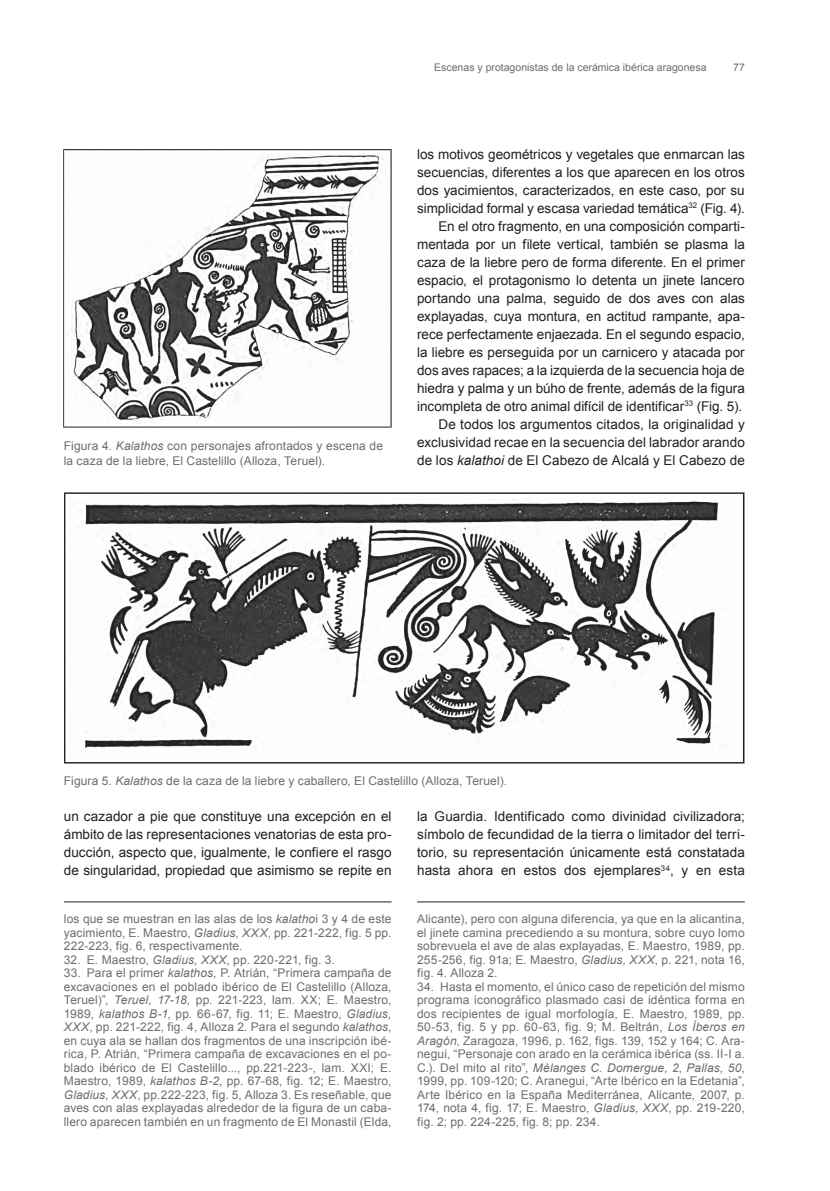
<style>
.page{position:relative;width:830px;height:1191px;background:#fff}
.page>*{position:absolute;margin:0;border:0;box-sizing:border-box;transform-origin:0 0}
.t1{font:13.5px/18px "Arial";color:#231f20;text-align:justify}
.t2{font:12px/13.5px "Arial";letter-spacing:.01em;color:#6c6d70;text-align:justify}
.t3{font:10.5px "Arial";color:#6c6d70}
.s1{font-style:italic}
</style>
<div class="page">
<img style="left:64px;top:149px;width:327px;height:279px">
<img style="left:64px;top:492px;width:680px;height:271px">
<hr style="left:417px;top:901px;width:327px;height:1px;background:#231f20">
<hr style="left:64px;top:901px;width:327px;height:1px;background:#231f20">
<p class="t2" style="left:64px;top:439px;width:320px;line-height:14.4px">Figura 4. <span class="s1">Kalathos</span> con personajes afrontados y escena de la caza de la liebre, El Castelillo (Alloza, Teruel).</p>
<p class="t3" style="left:434px;top:62px;width:273px">Escenas y protagonistas de la cerámica ibérica aragonesa</p>
<p class="t3" style="left:732px;top:62px;width:13px">77</p>
<p class="t1" style="left:417px;top:145px;width:329px;text-align:right">los motivos geométricos y vegetales que enmarcan las secuencias, diferentes a los que aparecen en los otros dos yacimientos, caracterizados, en este caso, por su simplicidad formal y escasa variedad temática<sup>32</sup> (Fig. 4).<br>En el otro fragmento, en una composición comparti&shy;mentada por un filete vertical, también se plasma la caza de la liebre pero de forma diferente. En el primer espacio, el protagonismo lo detenta un jinete lancero portando una palma, seguido de dos aves con alas explayadas, cuya montura, en actitud rampante, apa&shy;rece perfectamente enjaezada. En el segundo espacio, la liebre es perseguida por un carnicero y atacada por dos aves rapaces; a la izquierda de la secuencia hoja de hiedra y palma y un búho de frente, además de la figura incompleta de otro animal difícil de identificar<sup>33</sup> (Fig. 5).<br>De todos los argumentos citados, la originalidad y exclusividad recae en la secuencia del labrador arando de los <span class="s1">kalathoi</span> de El Cabezo de Alcalá y El Cabezo de</p>
<p class="t2" style="left:64px;top:774px;width:444px">Figura 5. <span class="s1">Kalathos</span> de la caza de la liebre y caballero, El Castelillo (Alloza, Teruel).</p>
<p class="t1" style="left:64px;top:807px;width:329px">un cazador a pie que constituye una excepción en el ámbito de las representaciones venatorias de esta pro&shy;ducción, aspecto que, igualmente, le confiere el rasgo de singularidad, propiedad que asimismo se repite en</p>
<p class="t1" style="left:417px;top:807px;width:329px">la Guardia. Identificado como divinidad civilizadora; símbolo de fecundidad de la tierra o limitador del terri&shy;torio, su representación únicamente está constatada hasta ahora en estos dos ejemplares<sup>34</sup>, y en esta</p>
<p class="t2" style="left:64px;top:912px;width:329px">los que se muestran en las alas de los <span class="s1">kalatho</span>i 3 y 4 de este yacimiento, E. Maestro, <span class="s1">Gladius, XXX</span>, pp. 221-222, fig. 5 pp.<br>222-223, fig. 6, respectivamente.</p>
<p class="t2" style="left:64px;top:953px;width:273px">32. E. Maestro, <span class="s1">Gladius, XXX</span>, pp. 220-221, fig. 3.</p>
<p class="t2" style="left:64px;top:966px;width:329px">33. Para el primer <span class="s1">kalathos,</span> P. Atrián, “Primera campaña de excavaciones en el poblado ibérico de El Castelillo (Alloza, Teruel)”, <span class="s1">Teruel, 17-18</span>, pp. 221-223, lam. XX; E. Maestro, 1989, <span class="s1">kalathos B-1</span>, pp. 66-67, fig. 11; E. Maestro, <span class="s1">Gladius, XXX</span>, pp. 221-222, fig. 4, Alloza 2. Para el segundo <span class="s1">kalathos</span>, en cuya ala se hallan dos fragmentos de una inscripción ibé&shy;rica, P. Atrián, “Primera campaña de excavaciones en el po&shy;blado ibérico de El Castelillo..., pp.221-223-, lam. XXI; E.<br>Maestro, 1989, <span class="s1">kalathos B-2</span>, pp. 67-68, fig. 12; E. Maestro, <span class="s1">Gladius, XXX</span>, pp.222-223, fig. 5, Alloza 3. Es reseñable, que aves con alas explayadas alrededor de la figura de un caba&shy;llero aparecen también en un fragmento de El Monastil (Elda,</p>
<p class="t2" style="left:417px;top:912px;width:329px">Alicante), pero con alguna diferencia, ya que en la alicantina, el jinete camina precediendo a su montura, sobre cuyo lomo sobrevuela el ave de alas explayadas, E. Maestro, 1989, pp.<br>255-256, fig. 91a; E. Maestro, <span class="s1">Gladius, XXX</span>, p. 221, nota 16, fig. 4. Alloza 2.</p>
<p class="t2" style="left:417px;top:980px;width:329px">34. Hasta el momento, el único caso de repetición del mismo programa iconográfico plasmado casi de idéntica forma en dos recipientes de igual morfología, E. Maestro, 1989, pp.<br>50-53, fig. 5 y pp. 60-63, fig. 9; M. Beltrán, <span class="s1">Los Íberos en Aragón</span>, Zaragoza, 1996, p. 162, figs. 139, 152 y 164; C. Ara&shy;negui, “Personaje con arado en la cerámica ibérica (ss. II-I a.<br>C.). Del mito al rito”, <span class="s1">Mèlanges C. Domergue, 2</span>, <span class="s1">Pallas, 50</span>, 1999, pp. 109-120; C. Aranegui, “Arte Ibérico en la Edetania”, Arte Ibérico en la España Mediterránea, Alicante, 2007, p.<br>174, nota 4, fig. 17; E. Maestro, <span class="s1">Gladius, XXX</span>, pp. 219-220, fig. 2; pp. 224-225, fig. 8; pp. 234.</p>
</div>
